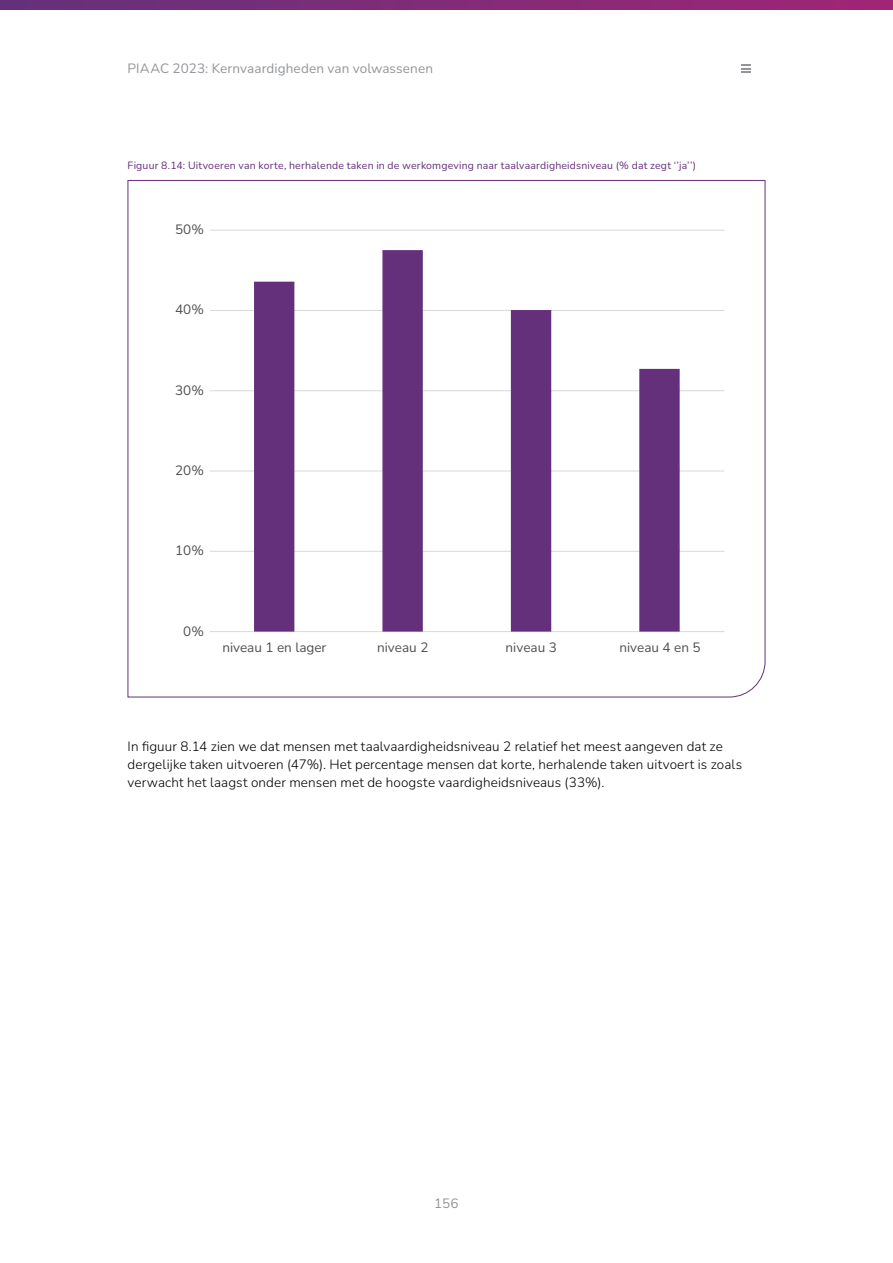
<style>
.page{position:relative;width:893px;height:1263px;background:#fff}
.page>*{position:absolute;margin:0;border:0;box-sizing:border-box;transform-origin:0 0}
.t1{font:300 13.5px/18px "Nunito";letter-spacing:.01em;color:#000}
.t2{font:13.5px "Nunito";color:#505050}
.t3{font:13.5px "Nunito";letter-spacing:.01em;color:#939598}
.t4{font:10.5px "Nunito";letter-spacing:.015em;color:#64307b}
</style>
<div class="page">
<svg style="left:0;top:0;width:893px;height:9px;background:#812b77"></svg>
<svg style="left:742px;top:64px;width:9px;height:9px"></svg>
<svg style="left:127px;top:180px;width:639px;height:518px"></svg>
<p class="t3" style="left:128px;top:59px;width:307px">PIAAC 2023: Kernvaardigheden van volwassenen</p>
<p class="t4" style="left:128px;top:158px;width:570px">Figuur 8.14: Uitvoeren van korte, herhalende taken in de werkomgeving naar taalvaardigheidsniveau (% dat zegt ‘’ja’’)</p>
<p class="t2" style="left:175px;top:219px;width:30px">50%</p>
<p class="t2" style="left:175px;top:300px;width:30px">40%</p>
<p class="t2" style="left:175px;top:380px;width:30px">30%</p>
<p class="t2" style="left:175px;top:461px;width:30px">20%</p>
<p class="t2" style="left:175px;top:541px;width:30px">10%</p>
<p class="t2" style="left:183px;top:622px;width:22px">0%</p>
<p class="t2" style="left:222px;top:638px;width:106px">niveau 1 en lager</p>
<p class="t2" style="left:377px;top:638px;width:53px">niveau 2</p>
<p class="t2" style="left:506px;top:638px;width:53px">niveau 3</p>
<p class="t2" style="left:619px;top:638px;width:83px">niveau 4 en 5</p>
<p class="t1" style="left:128px;top:737px;width:616px">In figuur 8.14 zien we dat mensen met taalvaardigheidsniveau 2 relatief het meest aangeven dat ze dergelijke taken uitvoeren (47%). Het percentage mensen dat korte, herhalende taken uitvoert is zoals verwacht het laagst onder mensen met de hoogste vaardigheidsniveaus (33%).</p>
<p class="t3" style="left:434px;top:1193px;width:26px">156</p>
</div>
